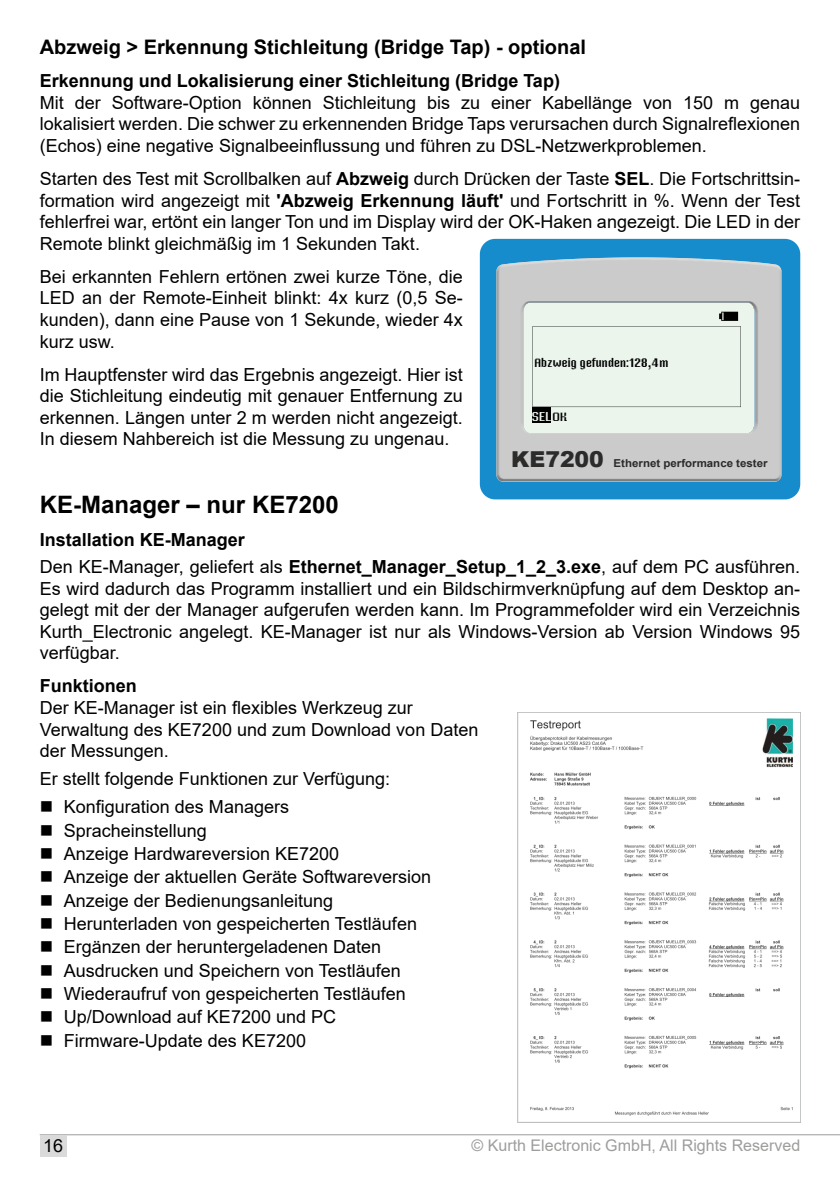
<style>
.page{position:relative;width:840px;height:1191px;background:#fff}
.page>*{position:absolute;margin:0;border:0;box-sizing:border-box;transform-origin:0 0}
.t1{font:700 24px "Arial";color:#000}
.t2{font:700 20px "Arial";color:#000}
.t3{font:18px/21.6px "Arial";color:#000;text-align:justify}
.t4{font:700 18px/27.2px "Arial";color:#000}
.t5{font:16px "Arial";color:#9d9d9c}
.t6{font:13px "Mister Pixel 16 pt";color:#fff}
.t7{font:12.2px "Mister Pixel 16 pt";color:#000}
.t8{font:700 11px "Arial";color:#2c2b2a;scale:1.05 1}
.s1{font-weight:700}
.s2{font-size:13.8px}
.s3{font-size:12.2px;color:#000}
.s4{font-weight:900;font-size:22px}
.s5{font-weight:400}
</style>
<div class="page">
<hr style="left:40px;top:1134px;width:799px;height:1px;background:#9d9d9c">
<div style="left:40px;top:1135px;width:26px;height:21px;background:#dadada"></div>
<div style="left:479px;top:239px;width:320px;height:260px;background:#168ccd"></div>
<img style="left:496px;top:257px;width:285px;height:225px">
<div style="left:532px;top:407px;width:19px;height:16px;background:#000"></div>
<div style="left:532px;top:312px;width:208px;height:95px;background:#ebf5ec"></div>
<img style="left:517px;top:713px;width:282px;height:410px">
<p class="t2" style="left:40px;top:33px;width:547px">Abzweig &gt; Erkennung Stichleitung (Bridge Tap) - optional</p>
<p class="t4" style="left:40px;top:67px;width:521px">Erkennung und Lokalisierung einer Stichleitung (Bridge Tap)</p>
<p class="t3" style="left:40px;top:92px;width:761px">Mit der Software-Option können Stichleitung bis zu einer Kabellänge von 150 m genau lokalisiert werden. Die schwer zu erkennenden Bridge Taps verursachen durch Signalreflexionen (Echos) eine negative Signalbeeinflussung und führen zu DSL-Netzwerkproblemen.</p>
<p class="t3" style="left:40px;top:168px;width:761px">Starten des Test mit Scrollbalken auf <span class="s1">Abzweig</span> durch Drücken der Taste <span class="s1">SEL</span>. Die Fortschrittsin&shy;formation wird angezeigt mit <span class="s1">'Abzweig Erkennung läuft'</span> und Fortschritt in %. Wenn der Test fehlerfrei war, ertönt ein langer Ton und im Display wird der OK-Haken angezeigt. Die LED in der Remote blinkt gleichmäßig im 1 Sekunden Takt.</p>
<p class="t3" style="left:40px;top:265px;width:424px">Bei erkannten Fehlern ertönen zwei kurze Töne, die LED an der Remote-Einheit blinkt: 4x kurz (0,5 Se&shy;kunden), dann eine Pause von 1 Sekunde, wieder 4x kurz usw.</p>
<p class="t3" style="left:40px;top:363px;width:424px">Im Hauptfenster wird das Ergebnis angezeigt. Hier ist die Stichleitung eindeutig mit genauer Entfernung zu erkennen. Längen unter 2 m werden nicht angezeigt.<br>In diesem Nahbereich ist die Messung zu ungenau.</p>
<p class="t7" style="left:535px;top:355px;width:135px">Abzweig gefunden:<span class="s2">128,4</span>m</p>
<p class="t6" style="left:532px;top:408px;width:37px">SEL<span class="s3">OK</span></p>
<p class="t8" style="left:511px;top:456px;width:245px"><span class="s4">KE7200</span> Ethernet performance tester</p>
<h1 class="t1" style="left:40px;top:487px;width:300px">KE-Manager – nur KE7200</h1>
<p class="t4" style="left:40px;top:526px;width:761px">Installation KE-Manager<br><span class="s5">Den KE-Manager, geliefert als</span> Ethernet_Manager_Setup_1_2_3.exe<span class="s5">, auf dem PC ausführen.</span></p>
<p class="t3" style="left:40px;top:577px;width:761px">Es wird dadurch das Programm installiert und ein Bildschirmverknüpfung auf dem Desktop an&shy;gelegt mit der der Manager aufgerufen werden kann. Im Programmefolder wird ein Verzeichnis Kurth_Electronic angelegt. KE-Manager ist nur als Windows-Version ab Version Windows 95 verfügbar.</p>
<p class="t4" style="left:40px;top:672px;width:99px">Funktionen</p>
<p class="t3" style="left:40px;top:697px;width:440px;text-align:left">Der KE-Manager ist ein flexibles Werkzeug zur<br>Verwaltung des KE7200 und zum Download von Daten der Messungen.</p>
<p class="t3" style="left:40px;top:767px;width:352px">Er stellt folgende Funktionen zur Verfügung:</p>
<p class="t3" style="left:40px;top:796px;width:251px">■ Konfiguration des Managers</p>
<p class="t3" style="left:40px;top:819px;width:169px">■ Spracheinstellung</p>
<p class="t3" style="left:40px;top:843px;width:301px">■ Anzeige Hardwareversion KE7200</p>
<p class="t3" style="left:40px;top:866px;width:393px">■ Anzeige der aktuellen Geräte Softwareversion</p>
<p class="t3" style="left:40px;top:889px;width:295px">■ Anzeige der Bedienungsanleitung</p>
<p class="t3" style="left:40px;top:912px;width:378px">■ Herunterladen von gespeicherten Testläufen</p>
<p class="t3" style="left:40px;top:936px;width:343px">■ Ergänzen der heruntergeladenen Daten</p>
<p class="t3" style="left:40px;top:959px;width:362px">■ Ausdrucken und Speichern von Testläufen</p>
<p class="t3" style="left:40px;top:982px;width:367px">■ Wiederaufruf von gespeicherten Testläufen</p>
<p class="t3" style="left:40px;top:1006px;width:298px">■ Up/Download auf KE7200 und PC</p>
<p class="t3" style="left:40px;top:1029px;width:268px">■ Firmware-Update des KE7200</p>
<p class="t3" style="left:43px;top:1135px;width:22px">16</p>
<p class="t5" style="left:471px;top:1134px;width:330px">© Kurth Electronic GmbH, All Rights Reserved</p>
</div>
